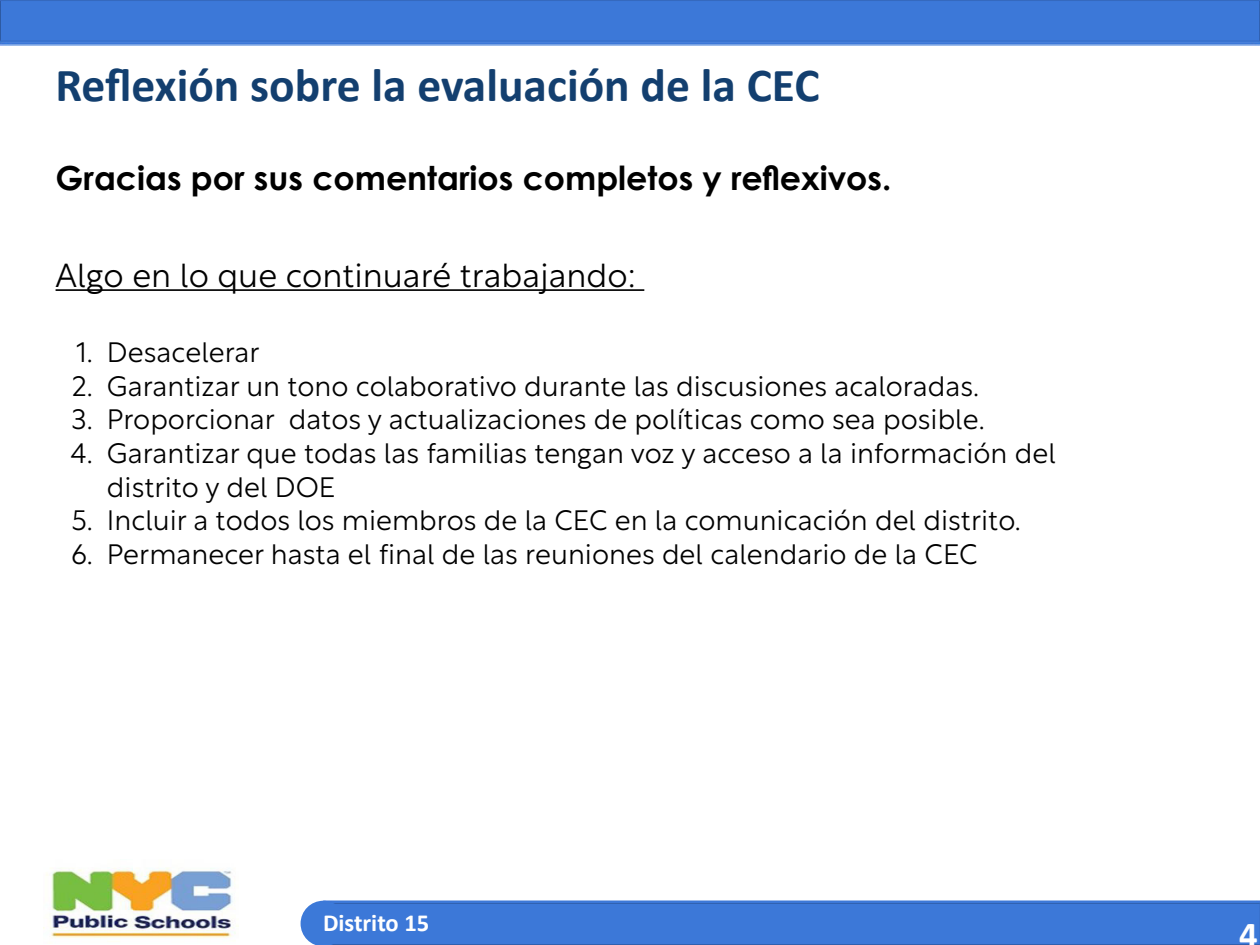
<style>
.page{position:relative;width:1260px;height:945px;background:#fff}
.page>*{position:absolute;margin:0;border:0;box-sizing:border-box;transform-origin:0 0}
.t1{font:700 47.6px "Calibri";color:#133f6f}
.t2{font:700 36.75px "Calibri";color:#fff}
.t3{font:700 33.25px "Century Gothic Pro";color:#000}
.t4{font:300 33.25px "Rustica";color:#000}
.t5{font:300 28px/33.6px "Rustica";color:#000}
.t6{font:700 24.5px "Calibri";color:#fff}
</style>
<div class="page">
<div style="left:323px;top:900px;width:937px;height:45px;background:#3c78d8"></div>
<img style="left:0;top:0;width:1260px;height:45px">
<svg style="left:301px;top:901px;width:45px;height:44px"></svg>
<img style="left:43px;top:867px;width:195px;height:71px">
<hr style="left:56px;top:289px;width:588px;height:2px;background:#000">
<h1 class="t1" style="left:56px;top:51px;width:766px">Reflexión sobre la evaluación de la CEC</h1>
<p class="t3" style="left:56px;top:157px;width:837px">Gracias por sus comentarios completos y reflexivos.</p>
<p class="t4" style="left:56px;top:246px;width:582px">Algo en lo que continuaré trabajando:</p>
<p class="t5" style="left:76px;top:332px;width:185px">1. Desacelerar</p>
<p class="t5" style="left:72px;top:366px;width:909px">2. Garantizar un tono colaborativo durante las discusiones acaloradas.</p>
<p class="t5" style="left:71px;top:400px;width:915px">3. Proporcionar datos y actualizaciones de políticas como sea posible.</p>
<p class="t5" style="left:107px;top:433px;width:950px;text-indent:-37px">4. Garantizar que todas las familias tengan voz y acceso a la información del distrito y del DOE</p>
<p class="t5" style="left:71px;top:500px;width:951px">5. Incluir a todos los miembros de la CEC en la comunicación del distrito.</p>
<p class="t5" style="left:71px;top:534px;width:908px">6. Permanecer hasta el final de las reuniones del calendario de la CEC</p>
<p class="t6" style="left:323px;top:906px;width:108px">Distrito 15</p>
<h2 class="t2" style="left:1239px;top:909px;width:20px">4</h2>
</div>
